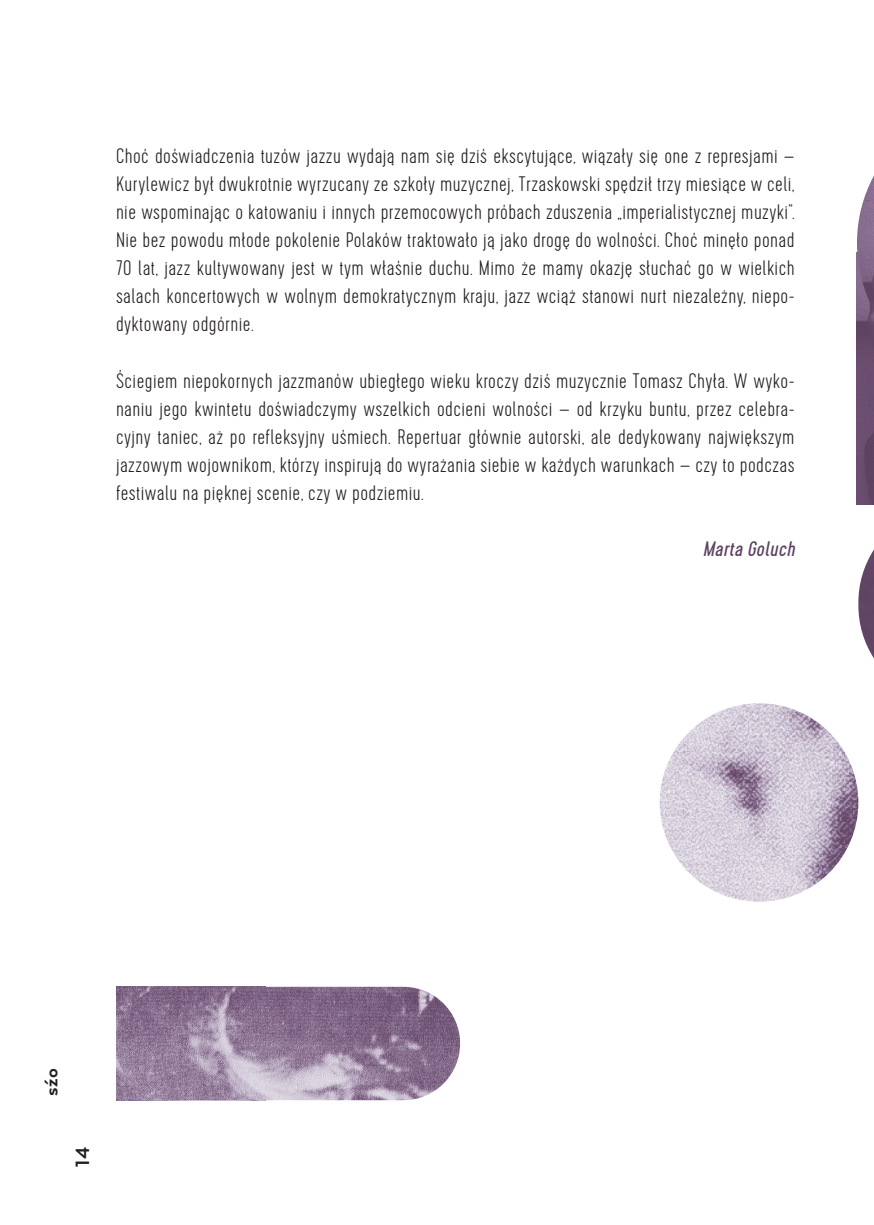
<style>
.page{position:relative;width:874px;height:1225px;background:#fff}
.page>*{position:absolute;margin:0;border:0;box-sizing:border-box;transform-origin:0 0}
.TEKST_GŁÓWNY{font:100 21px/28px "Cervo";letter-spacing:.02em;color:#231f20;text-align:justify}
.TEKST_GŁÓWNY-2{font:italic 21px "Cervo";letter-spacing:.02em;color:#5e4363}
.t1{font:600 20px "Arquitecta";color:#231f20}
</style>
<div class="page">
<img style="left:856px;top:310px;width:17px;height:195px">
<img style="left:858px;top:551px;width:15px;height:106px">
<img style="left:856px;top:177px;width:17px;height:133px">
<img style="left:659px;top:703px;width:198px;height:198px;border-radius:99px">
<img style="left:116px;top:986px;width:49px;height:114px">
<img style="left:116px;top:986px;width:344px;height:114px;border-radius:57px">
<p class="TEKST_GŁÓWNY" style="left:116px;top:143px;width:679px">Choć doświadczenia tuzów jazzu wydają nam się dziś ekscytujące, wiązały się one z represjami – Kurylewicz był dwukrotnie wyrzucany ze szkoły muzycznej, Trzaskowski spędził trzy miesiące w celi, nie wspominając o katowaniu i innych przemocowych próbach zduszenia „imperialistycznej muzyki”.<br>Nie bez powodu młode pokolenie Polaków traktowało ją jako drogę do wolności. Choć minęło ponad 70 lat, jazz kultywowany jest w tym właśnie duchu. Mimo że mamy okazję słuchać go w wielkich salach koncertowych w wolnym demokratycznym kraju, jazz wciąż stanowi nurt niezależny, niepo&shy;dyktowany odgórnie.</p>
<p class="TEKST_GŁÓWNY" style="left:116px;top:367px;width:679px">Ściegiem niepokornych jazzmanów ubiegłego wieku kroczy dziś muzycznie Tomasz Chyła. W wyko&shy;naniu jego kwintetu doświadczymy wszelkich odcieni wolności – od krzyku buntu, przez celebra&shy;cyjny taniec, aż po refleksyjny uśmiech. Repertuar głównie autorski, ale dedykowany największym jazzowym wojownikom, którzy inspirują do wyrażania siebie w każdych warunkach – czy to podczas festiwalu na pięknej scenie, czy w podziemiu.</p>
<p class="TEKST_GŁÓWNY-2" style="left:702px;top:536px;width:93px">Marta Goluch</p>
<p class="t1" style="left:37px;top:1096px;width:30px;rotate:-90deg">sźo</p>
<p class="t1" style="left:69px;top:1166px;width:22px;rotate:-90deg">14</p>
</div>
